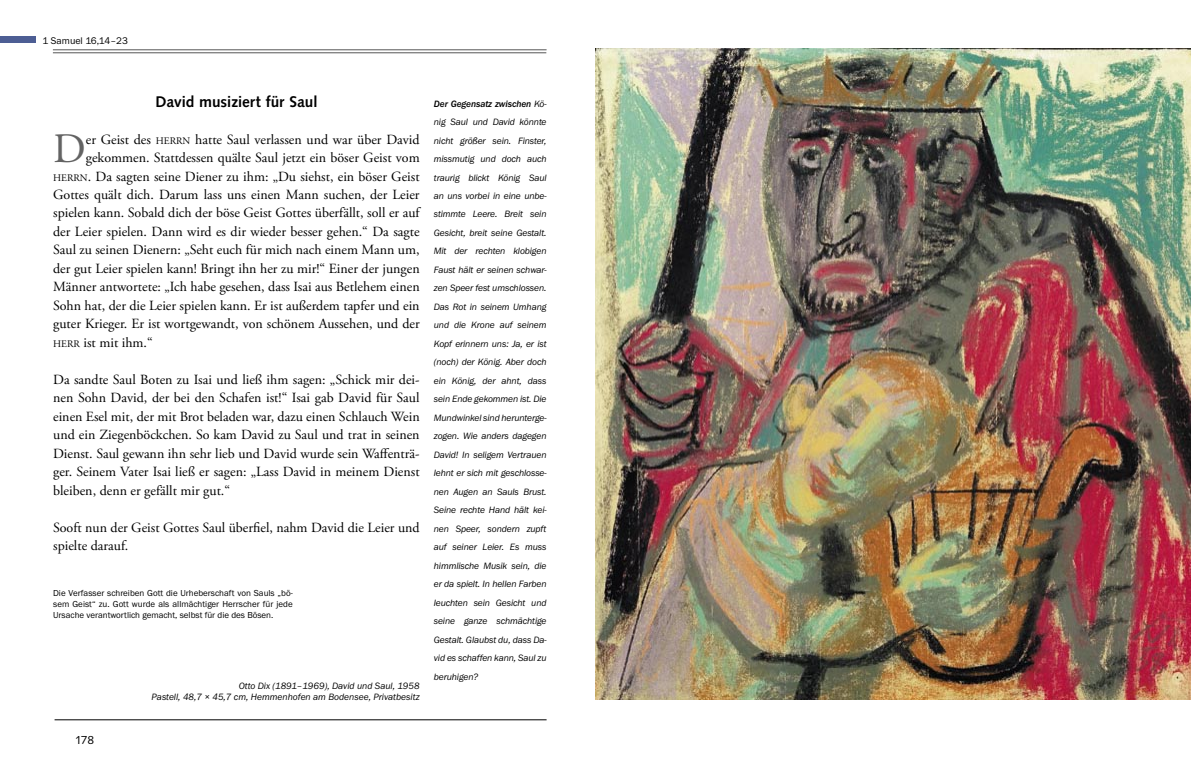
<style>
.page{position:relative;width:1191px;height:780px;background:#fff}
.page>*{position:absolute;margin:0;border:0;box-sizing:border-box;transform-origin:0 0}
.t1{font:41.9px "Adobe Garamond Pro";color:#636363}
.t2{font:700 16px "Syntax";color:#000}
.t3{font:14px/18.5px "Adobe Garamond Pro";color:#000;text-align:justify}
.t4{font:12px "Syntax";color:#000}
.t5{font:10px "Franklin Gothic";color:#000}
.t6{font:italic 9.5px/18.5px "Franklin Gothic";color:#000;text-align:justify}
.t7{font:9px/11px "Franklin Gothic";color:#000;text-align:justify}
.s1{font-size:10px}
.s2{font-weight:700}
</style>
<div class="page">
<hr style="left:53px;top:53px;width:493px;height:1px;background:#565656">
<hr style="left:53px;top:49px;width:493px;height:1px;background:#565656">
<hr style="left:55px;top:719px;width:491px;height:1px;background:#000">
<div style="left:0;top:37px;width:36px;height:6px;background:#4d5e94"></div>
<img style="left:595px;top:48px;width:596px;height:651px">
<p class="t5" style="left:43px;top:35px;width:87px">1 Samuel 16,14–23</p>
<p class="t2" style="left:155px;top:92px;width:163px">David musiziert für Saul</p>
<p class="t1" style="left:53px;top:123px;width:34px">D</p>
<p class="t3" style="left:86px;top:130px;width:335px">er Geist des <span class="s1">HERRN</span> hatte Saul verlassen und war über David</p>
<p class="t3" style="left:86px;top:149px;width:335px">gekommen. Stattdessen quälte Saul jetzt ein böser Geist vom</p>
<p class="t3" style="left:53px;top:167px;width:368px"><span class="s1">HERRN</span>. Da sagten seine Diener zu ihm: „Du siehst, ein böser Geist</p>
<p class="t3" style="left:53px;top:186px;width:368px">Gottes quält dich. Darum lass uns einen Mann suchen, der Leier</p>
<p class="t3" style="left:53px;top:204px;width:368px">spielen kann. Sobald dich der böse Geist Gottes überfällt, soll er auf</p>
<p class="t3" style="left:53px;top:223px;width:368px">der Leier spielen. Dann wird es dir wieder besser gehen.“ Da sagte</p>
<p class="t3" style="left:53px;top:241px;width:368px">Saul zu seinen Dienern: „Seht euch für mich nach einem Mann um,</p>
<p class="t3" style="left:53px;top:260px;width:368px">der gut Leier spielen kann! Bringt ihn her zu mir!“ Einer der jungen</p>
<p class="t3" style="left:53px;top:278px;width:368px">Männer antwortete: „Ich habe gesehen, dass Isai aus Betlehem einen</p>
<p class="t3" style="left:53px;top:297px;width:368px">Sohn hat, der die Leier spielen kann. Er ist außerdem tapfer und ein</p>
<p class="t3" style="left:53px;top:315px;width:368px">guter Krieger. Er ist wortgewandt, von schönem Aussehen, und der</p>
<p class="t3" style="left:53px;top:334px;width:101px"><span class="s1">HERR</span> ist mit ihm.“</p>
<p class="t3" style="left:53px;top:371px;width:368px">Da sandte Saul Boten zu Isai und ließ ihm sagen: „Schick mir dei&shy;nen Sohn David, der bei den Schafen ist!“ Isai gab David für Saul einen Esel mit, der mit Brot beladen war, dazu einen Schlauch Wein und ein Ziegenböckchen. So kam David zu Saul und trat in seinen Dienst. Saul gewann ihn sehr lieb und David wurde sein Waffenträ&shy;ger. Seinem Vater Isai ließ er sagen: „Lass David in meinem Dienst bleiben, denn er gefällt mir gut.“</p>
<p class="t3" style="left:53px;top:518px;width:368px">Sooft nun der Geist Gottes Saul überfiel, nahm David die Leier und spielte darauf.</p>
<p class="t7" style="left:53px;top:587px;width:241px">Die Verfasser schreiben Gott die Urheberschaft von Sauls „bö&shy;sem Geist“ zu. Gott wurde als allmächtiger Herrscher für jede Ursache verantwortlich gemacht, selbst für die des Bösen.</p>
<p class="t6" style="left:239px;top:676px;width:182px">Otto Dix (1891–1969), David und Saul, 1958</p>
<p class="t6" style="left:152px;top:688px;width:269px">Pastell, 48,7 × 45,7 cm, Hemmenhofen am Bodensee, Privatbesitz</p>
<p class="t6" style="left:434px;top:94px;width:114px"><span class="s2">Der Gegensatz zwischen</span> Kö&shy;nig Saul und David könnte nicht größer sein. Finster, missmutig und doch auch traurig blickt König Saul an uns vorbei in eine unbe&shy;stimmte Leere. Breit sein Gesicht, breit seine Gestalt.<br>Mit der rechten klobigen Faust hält er seinen schwar&shy;zen Speer fest umschlossen.<br>Das Rot in seinem Umhang und die Krone auf seinem Kopf erinnern uns: Ja, er ist (noch) der König. Aber doch ein König, der ahnt, dass sein Ende gekommen ist. Die Mundwinkel sind herunterge&shy;zogen. Wie anders dagegen David! In seligem Vertrauen lehnt er sich mit geschlosse&shy;nen Augen an Sauls Brust.<br>Seine rechte Hand hält kei&shy;nen Speer, sondern zupft auf seiner Leier. Es muss himmlische Musik sein, die er da spielt. In hellen Farben leuchten sein Gesicht und seine ganze schmächtige Gestalt. Glaubst du, dass Da&shy;vid es schaffen kann, Saul zu beruhigen?</p>
<p class="t4" style="left:75px;top:733px;width:21px">178</p>
</div>
